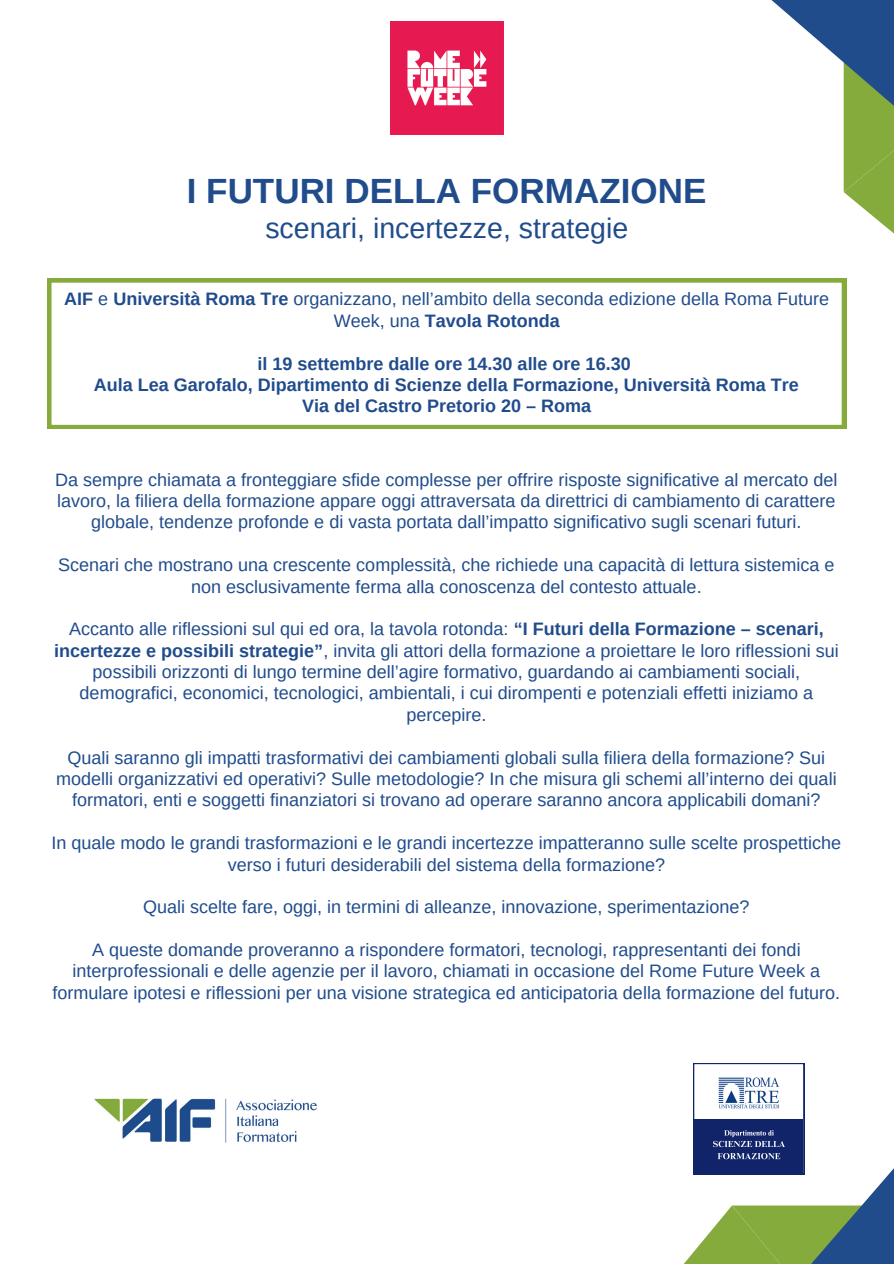
<style>
.page{position:relative;width:894px;height:1264px;background:#fff}
.page>*{position:absolute;margin:0;border:0;box-sizing:border-box;transform-origin:0 0}
.t1{font:700 34.95px "Arimo";color:#204c8c}
.t2{font:28.5px "Arimo";color:#204c8c}
.t3{font:18px/21.3px "Arimo";color:#204c8c;text-align:center}
.t4{font:700 18px/21.3px "Arimo";color:#204c8c;text-align:center}
.s1{font-weight:700}
</style>
<div class="page">
<svg style="left:843px;top:61px;width:50px;height:261px"></svg>
<img style="left:94px;top:1098px;width:223px;height:45px">
<img style="left:390px;top:22px;width:113px;height:112px">
<svg style="left:47px;top:278px;width:798px;height:151px"></svg>
<svg style="left:684px;top:1205px;width:178px;height:58px;background:#89aa63"></svg>
<svg style="left:693px;top:1063px;width:111px;height:111px"></svg>
<h3 class="t1" style="left:187px;top:171px;width:521px">I FUTURI DELLA FORMAZIONE</h3>
<p class="t2" style="left:265px;top:212px;width:364px">scenari, incertezze, strategie</p>
<p class="t3" style="left:64px;top:288px;width:766px"><span class="s1">AIF</span> e <span class="s1">Università Roma Tre</span> organizzano, nell’ambito della seconda edizione della Roma Future<br>Week, una <span class="s1">Tavola Rotonda</span></p>
<p class="t4" style="left:94px;top:352px;width:706px">il 19 settembre dalle ore 14.30 alle ore 16.30<br>Aula Lea Garofalo, Dipartimento di Scienze della Formazione, Università Roma Tre<br>Via del Castro Pretorio 20 – Roma</p>
<p class="t3" style="left:55px;top:468px;width:783px">Da sempre chiamata a fronteggiare sfide complesse per offrire risposte significative al mercato del lavoro, la filiera della formazione appare oggi attraversata da direttrici di cambiamento di carattere globale, tendenze profonde e di vasta portata dall’impatto significativo sugli scenari futuri.</p>
<p class="t3" style="left:58px;top:554px;width:777px">Scenari che mostrano una crescente complessità, che richiede una capacità di lettura sistemica e non esclusivamente ferma alla conoscenza del contesto attuale.</p>
<p class="t3" style="left:54px;top:618px;width:785px">Accanto alle riflessioni sul qui ed ora, la tavola rotonda: <span class="s1">“I Futuri della Formazione – scenari, incertezze e possibili strategie”</span>, invita gli attori della formazione a proiettare le loro riflessioni sui possibili orizzonti di lungo termine dell’agire formativo, guardando ai cambiamenti sociali, demografici, economici, tecnologici, ambientali, i cui dirompenti e potenziali effetti iniziamo a percepire.</p>
<p class="t3" style="left:56px;top:746px;width:781px">Quali saranno gli impatti trasformativi dei cambiamenti globali sulla filiera della formazione? Sui modelli organizzativi ed operativi? Sulle metodologie? In che misura gli schemi all’interno dei quali formatori, enti e soggetti finanziatori si trovano ad operare saranno ancora applicabili domani?</p>
<p class="t3" style="left:52px;top:832px;width:790px">In quale modo le grandi trasformazioni e le grandi incertezze impatteranno sulle scelte prospettiche verso i futuri desiderabili del sistema della formazione?</p>
<p class="t3" style="left:143px;top:896px;width:607px">Quali scelte fare, oggi, in termini di alleanze, innovazione, sperimentazione?</p>
<p class="t3" style="left:53px;top:939px;width:788px">A queste domande proveranno a rispondere formatori, tecnologi, rappresentanti dei fondi interprofessionali e delle agenzie per il lavoro, chiamati in occasione del Rome Future Week a formulare ipotesi e riflessioni per una visione strategica ed anticipatoria della formazione del futuro.</p>
</div>
